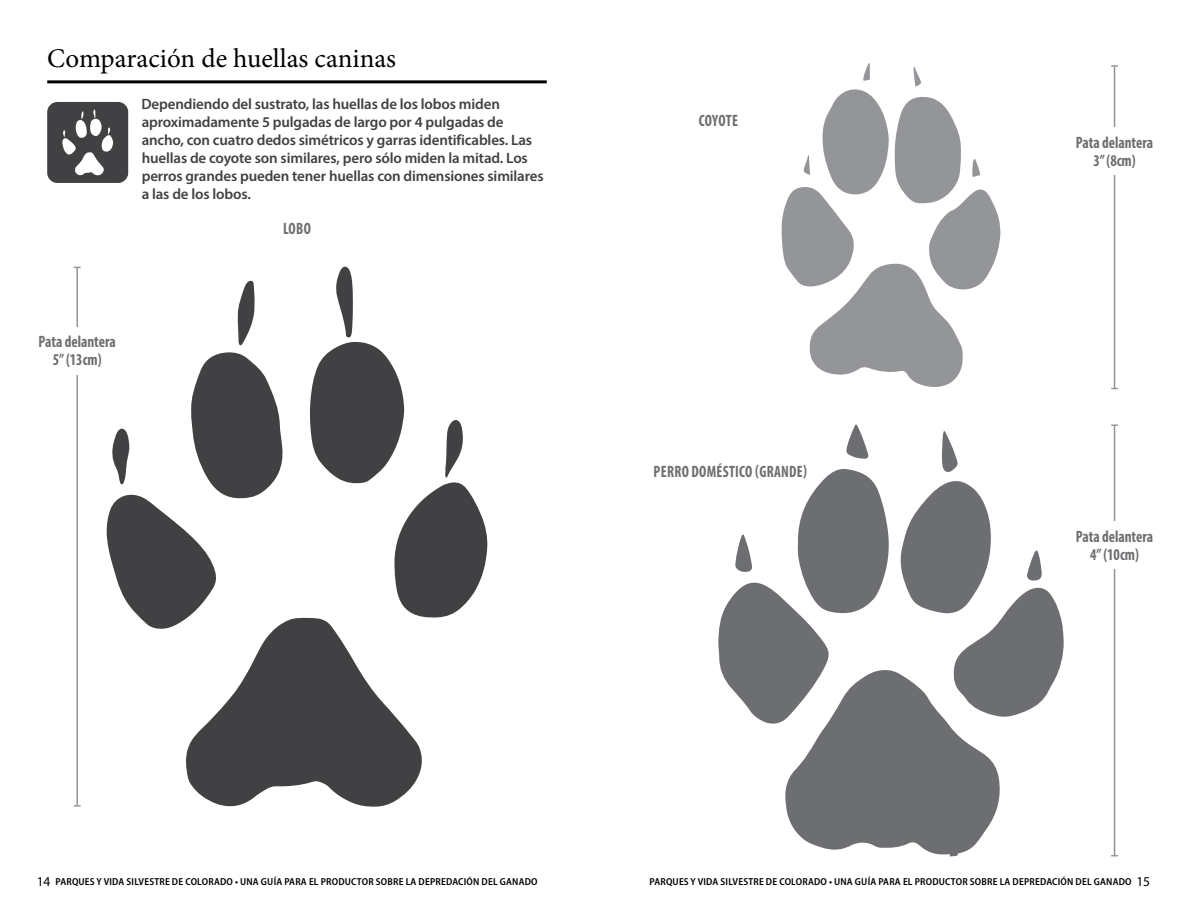
<style>
.page{position:relative;width:1188px;height:918px;background:#fff}
.page>*{position:absolute;margin:0;border:0;box-sizing:border-box;transform-origin:0 0}
.t1{font:27px "Minion Pro";color:#000}
.t2{font:700 condensed 16.5px/18px "Myriad Pro";color:#6d6e71;text-align:center;scale:.91 1}
.t3{font:700 condensed 16.5px "Myriad Pro";letter-spacing:.02em;color:#6d6e71;scale:.91 1}
.t4{font:600 15px/18px "Myriad Pro";letter-spacing:-.01em;color:#414042}
.t5{font:600 semi-condensed 10.2px "Myriad Pro";letter-spacing:.02em;color:#000}
.s1{font-weight:400;font-stretch:normal;font-size:13.5px}
</style>
<div class="page">
<hr style="left:76px;top:267px;width:2px;height:539px;background:#939598">
<svg style="left:74px;top:805px;width:7px;height:2px"></svg>
<hr style="left:1114px;top:425px;width:1px;height:431px;background:#939598">
<svg style="left:1111px;top:424px;width:7px;height:2px"></svg>
<hr style="left:1114px;top:66px;width:1px;height:323px;background:#939598">
<svg style="left:1111px;top:65px;width:7px;height:2px"></svg>
<div style="left:37px;top:327px;width:81px;height:47px;background:#fff"></div>
<div style="left:1074px;top:128px;width:81px;height:47px;background:#fff"></div>
<div style="left:1074px;top:522px;width:81px;height:47px;background:#fff"></div>
<svg style="left:186px;top:618px;width:236px;height:189px;fill:#414042"></svg>
<svg style="left:238px;top:280px;width:17px;height:65px"></svg>
<svg style="left:309px;top:266px;width:179px;height:352px"></svg>
<svg style="left:107px;top:352px;width:177px;height:278px"></svg>
<svg style="left:718px;top:424px;width:346px;height:433px"></svg>
<svg style="left:781px;top:63px;width:219px;height:324px"></svg>
<div style="left:47px;top:102px;width:81px;height:81px;background:#414042;border-radius:10px"></div>
<svg style="left:62px;top:110px;width:51px;height:66px"></svg>
<hr style="left:47px;top:80px;width:500px;height:3px;background:#000">
<h1 class="t1" style="left:47px;top:40px;width:350px">Comparación de huellas caninas</h1>
<p class="t4" style="left:142px;top:95px;width:404px">Dependiendo del sustrato, las huellas de los lobos miden aproximadamente 5 pulgadas de largo por 4 pulgadas de ancho, con cuatro dedos simétricos y garras identificables. Las huellas de coyote son similares, pero sólo miden la mitad. Los perros grandes pueden tener huellas con dimensiones similares a las de los lobos.</p>
<p class="t2" style="left:39px;top:333px;width:87px">Pata delantera<br>5” (13cm)</p>
<p class="t2" style="left:283px;top:220px;width:32px">LOBO</p>
<p class="t2" style="left:699px;top:112px;width:45px">COYOTE</p>
<p class="t3" style="left:654px;top:461px;width:170px">PERRO DOMÉSTICO (GRANDE)</p>
<p class="t2" style="left:1076px;top:133px;width:87px">Pata delantera<br>3” (8cm)</p>
<p class="t2" style="left:1076px;top:527px;width:87px">Pata delantera<br>4” (10cm)</p>
<p class="t5" style="left:37px;top:875px;width:502px"><span class="s1">14</span> PARQUES Y VIDA SILVESTRE DE COLORADO • UNA GUÍA PARA EL PRODUCTOR SOBRE LA DEPREDACIÓN DEL GANADO</p>
<p class="t5" style="left:650px;top:875px;width:502px">PARQUES Y VIDA SILVESTRE DE COLORADO • UNA GUÍA PARA EL PRODUCTOR SOBRE LA DEPREDACIÓN DEL GANADO <span class="s1">15</span></p>
</div>
